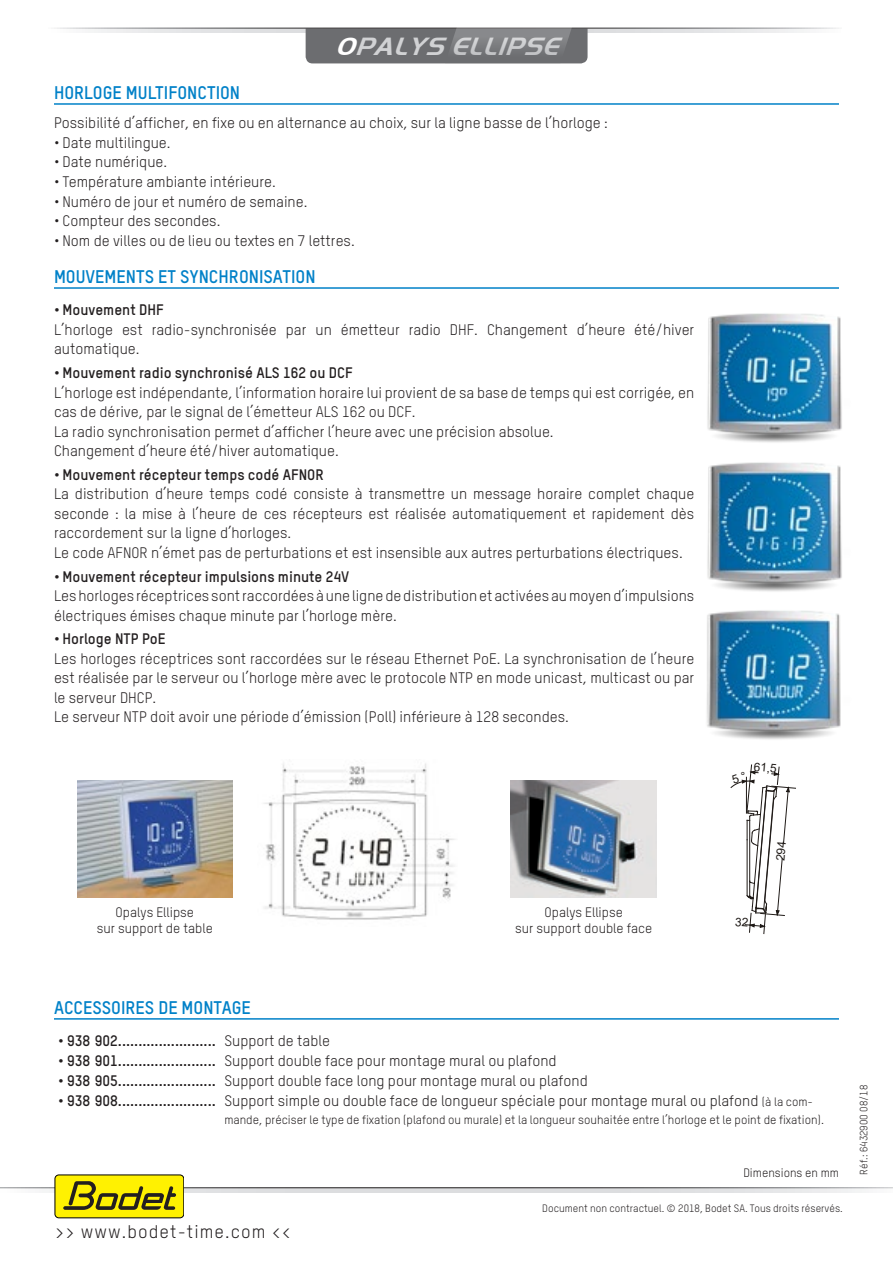
<style>
.page{position:relative;width:893px;height:1263px;background:#fff}
.page>*{position:absolute;margin:0;border:0;box-sizing:border-box;transform-origin:0 0}
.t1{font:italic 700 25.8px "Handel Got D";color:#d1d2d4}
.Titre{font:700 18px "TSTARPRO";color:#0081c8}
.t2{font:18px "TSTARPRO";letter-spacing:.06em;color:#231f20}
.t3{font:15px/19.5px "TSTARPRO";color:#231f20}
.t4{font:700 15px "TSTARPRO";color:#231f20}
.t5{font:13.5px "TSTARPRO";color:#231f20}
.t6{font:12px "TSTARPRO";color:#231f20}
.t7{font:11.85px "Arial";color:#1f1a17}
.t8{font:10.5px "TSTARPRO";color:#231f20}
.s1{color:#fff}
.s2{font-size:12px}
</style>
<div class="page">
<svg style="left:88px;top:29px;width:719px;height:4px"></svg>
<svg style="left:306px;top:27px;width:282px;height:36px;background:#737477"></svg>
<svg style="left:0;top:1188px;width:893px;height:4px;background:#d6d7d9"></svg>
<div style="left:55px;top:1175px;width:129px;height:43px;background:#fff101;border-radius:4px"></div>
<div style="left:55px;top:1175px;width:129px;height:43px;border:1px solid #000;border-radius:4px"></div>
<svg style="left:63px;top:1181px;width:113px;height:29px"></svg>
<hr style="left:54px;top:103px;width:785px;height:2px;background:#0081c8">
<hr style="left:54px;top:287px;width:785px;height:2px;background:#0081c8">
<hr style="left:54px;top:1018px;width:785px;height:2px;background:#0081c8">
<img style="left:264px;top:763px;width:191px;height:157px">
<img style="left:77px;top:780px;width:156px;height:117px">
<img style="left:511px;top:780px;width:145px;height:117px">
<img style="left:707px;top:313px;width:135px;height:130px">
<img style="left:707px;top:462px;width:135px;height:130px">
<img style="left:707px;top:610px;width:134px;height:130px">
<svg style="left:731px;top:765px;width:65px;height:169px"></svg>
<h1 class="t1" style="left:335px;top:30px;width:236px"><span class="s1">O</span>PALYSELLIPSE</h1>
<p class="Titre" style="left:54px;top:81px;width:188px">HORLOGE MULTIFONCTION</p>
<p class="t3" style="left:54px;top:113px;width:555px">Possibilité d’afficher, en fixe ou en alternance au choix, sur la ligne basse de l’horloge :</p>
<p class="t3" style="left:54px;top:133px;width:118px">• Date multilingue.</p>
<p class="t3" style="left:54px;top:152px;width:115px">• Date numérique.</p>
<p class="t3" style="left:54px;top:172px;width:223px">• Température ambiante intérieure.</p>
<p class="t3" style="left:54px;top:191px;width:255px">• Numéro de jour et numéro de semaine.</p>
<p class="t3" style="left:54px;top:211px;width:168px">• Compteur des secondes.</p>
<p class="t3" style="left:54px;top:230px;width:302px">• Nom de villes ou de lieu ou textes en 7 lettres.</p>
<p class="Titre" style="left:54px;top:265px;width:263px">MOUVEMENTS ET SYNCHRONISATION</p>
<p class="t4" style="left:54px;top:300px;width:111px">• Mouvement DHF</p>
<p class="t3" style="left:54px;top:319px;width:642px">L’horloge est radio-synchronisée par un émetteur radio DHF. Changement d’heure été/hiver automatique.</p>
<p class="t4" style="left:54px;top:363px;width:300px">• Mouvement radio synchronisé ALS 162 ou DCF</p>
<p class="t3" style="left:54px;top:382px;width:642px">L’horloge est indépendante, l’information horaire lui provient de sa base de temps qui est corrigée, en cas de dérive, par le signal de l’émetteur ALS 162 ou DCF.</p>
<p class="t3" style="left:54px;top:421px;width:501px">La radio synchronisation permet d’afficher l’heure avec une précision absolue.</p>
<p class="t3" style="left:54px;top:441px;width:286px">Changement d’heure été/hiver automatique.</p>
<p class="t4" style="left:54px;top:465px;width:271px">• Mouvement récepteur temps codé AFNOR</p>
<p class="t3" style="left:54px;top:484px;width:642px;text-align:justify">La distribution d’heure temps codé consiste à transmettre un message horaire complet chaque seconde : la mise à l’heure de ces récepteurs est réalisée automatiquement et rapidement dès raccordement sur la ligne d’horloges.</p>
<p class="t3" style="left:54px;top:542px;width:630px">Le code AFNOR n’émet pas de perturbations et est insensible aux autres perturbations électriques.</p>
<p class="t4" style="left:54px;top:567px;width:297px">• Mouvement récepteur impulsions minute 24V</p>
<p class="t3" style="left:54px;top:586px;width:642px">Les horloges réceptrices sont raccordées à une ligne de distribution et activées au moyen d’impulsions électriques émises chaque minute par l’horloge mère.</p>
<p class="t4" style="left:54px;top:629px;width:113px">• Horloge NTP PoE</p>
<p class="t3" style="left:54px;top:648px;width:642px;text-align:justify">Les horloges réceptrices sont raccordées sur le réseau Ethernet PoE. La synchronisation de l’heure est réalisée par le serveur ou l’horloge mère avec le protocole NTP en mode unicast, multicast ou par le serveur DHCP.</p>
<p class="t3" style="left:54px;top:707px;width:516px">Le serveur NTP doit avoir une période d’émission (Poll) inférieure à 128 secondes.</p>
<p class="t7" style="left:673px;top:668px;width:21px;rotate:-90deg">236</p>
<p class="t7" style="left:754px;top:758px;width:25px;rotate:5deg">61,5</p>
<p class="t5" style="left:116px;top:904px;width:80px">Opalys Ellipse</p>
<p class="t5" style="left:97px;top:920px;width:117px">sur support de table</p>
<p class="t5" style="left:544px;top:904px;width:80px">Opalys Ellipse</p>
<p class="t5" style="left:515px;top:920px;width:139px">sur support double face</p>
<p class="Titre" style="left:54px;top:996px;width:198px">ACCESSOIRES DE MONTAGE</p>
<p class="t4" style="left:58px;top:1031px;width:159px">• 938 902........................</p>
<p class="t3" style="left:224px;top:1031px;width:107px">Support de table</p>
<p class="t4" style="left:58px;top:1051px;width:159px">• 938 901........................</p>
<p class="t3" style="left:224px;top:1051px;width:334px">Support double face pour montage mural ou plafond</p>
<p class="t4" style="left:58px;top:1071px;width:159px">• 938 905........................</p>
<p class="t3" style="left:224px;top:1071px;width:365px">Support double face long pour montage mural ou plafond</p>
<p class="t4" style="left:58px;top:1091px;width:159px">• 938 908........................</p>
<p class="t3" style="left:224px;top:1091px;width:590px">Support simple ou double face de longueur spéciale pour montage mural ou plafond <span class="s2">(à la com-</span></p>
<p class="t6" style="left:224px;top:1113px;width:601px">mande, préciser le type de fixation (plafond ou murale) et la longueur souhaitée entre l’horloge et le point de fixation).</p>
<p class="t6" style="left:743px;top:1165px;width:97px">Dimensions en mm</p>
<p class="t2" style="left:55px;top:1220px;width:237px">&gt;&gt; www.bodet-time.com &lt;&lt;</p>
<p class="t8" style="left:542px;top:1202px;width:302px">Document non contractuel. © 2018, Bodet SA. Tous droits réservés.</p>
<p class="t8" style="left:857px;top:1174px;width:91px;rotate:-90deg">Réf.: 643290O 08/18</p>
</div>
